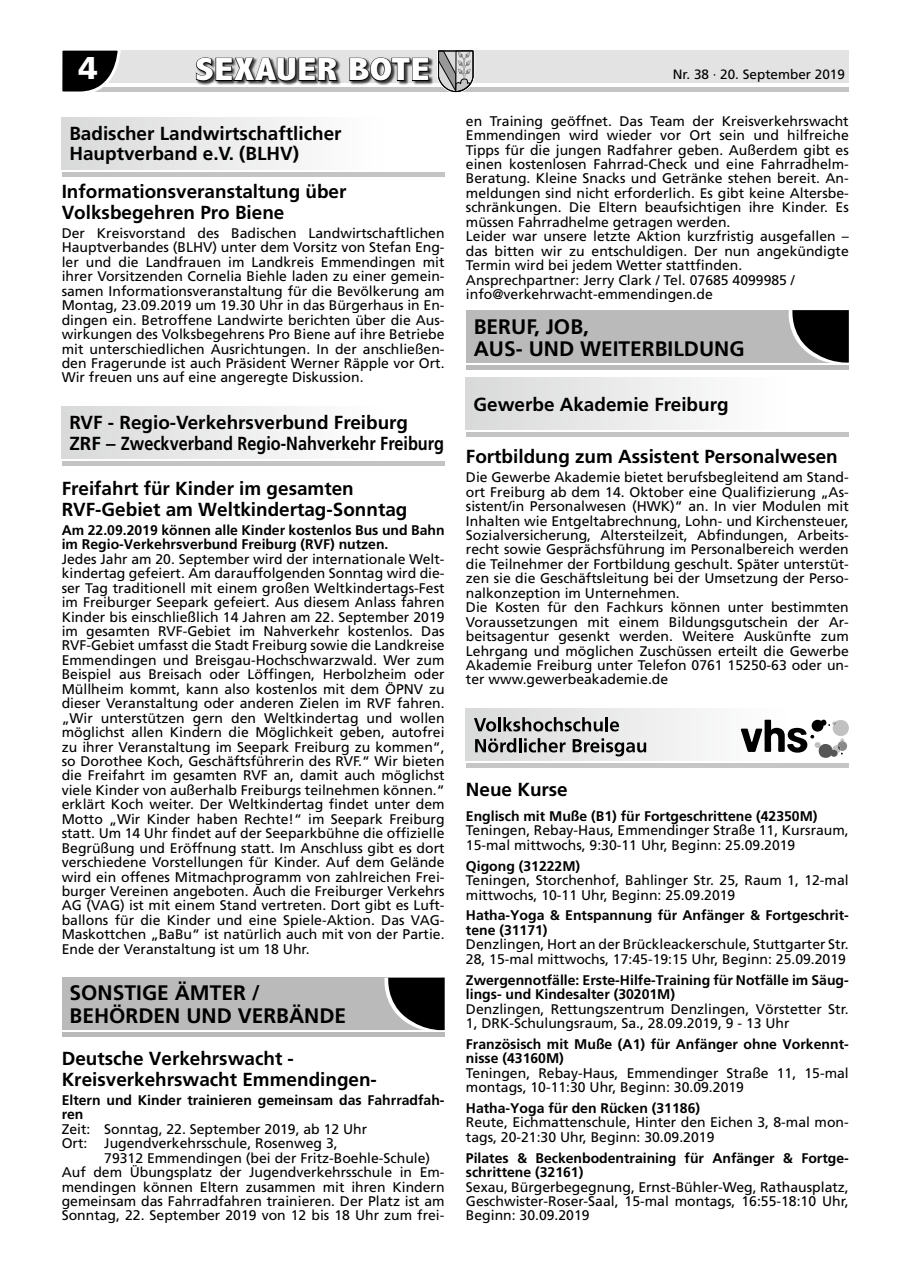
<style>
.page{position:relative;width:902px;height:1280px;background:#fff}
.page>*{position:absolute;margin:0;border:0;box-sizing:border-box;transform-origin:0 0}
.t1{font:800 condensed 32.25px "Abadi";letter-spacing:.01em;color:#fff;scale:1.26 1}
.t2{font:900 31.5px "Frutiger";color:#fff}
.t3{font:700 21px/22.2px "Frutiger";color:#000}
.t4{font:700 18.9px/21px "Frutiger";color:#000}
.t5{font:13.95px/14.4px "Frutiger";color:#000}
.t6{font:700 13.95px/14.4px "Frutiger";color:#000}
.t7{font:13.5px "Frutiger";color:#000}
</style>
<div class="page">
<hr style="left:62px;top:87px;width:786px;height:4px;background:#c4c4c4">
<div style="left:62px;top:51px;width:786px;height:32px;background:#e3e3e3"></div>
<svg style="left:62px;top:50px;width:60px;height:42px"></svg>
<svg style="left:437px;top:50px;width:37px;height:43px"></svg>
<div style="left:196px;top:57px;width:237px;height:28px;background:#000;opacity:.75"></div>
<svg style="left:195px;top:57px;width:143px;height:25px;background:#535353"></svg>
<svg style="left:348px;top:57px;width:81px;height:25px;background:#565656"></svg>
<div style="left:62px;top:117px;width:382px;height:53px;background:linear-gradient(to right,#dadada,#fff)"></div>
<hr style="left:62px;top:172px;width:382px;height:4px;background:#c4c4c4">
<div style="left:62px;top:406px;width:382px;height:53px;background:linear-gradient(to right,#dadada,#fff)"></div>
<hr style="left:62px;top:461px;width:382px;height:4px;background:#c4c4c4">
<div style="left:62px;top:978px;width:382px;height:52px;background:#bababa"></div>
<hr style="left:62px;top:1033px;width:382px;height:4px;background:#bababa">
<svg style="left:381px;top:978px;width:63px;height:55px"></svg>
<div style="left:466px;top:310px;width:382px;height:52px;background:#bababa"></div>
<hr style="left:466px;top:365px;width:382px;height:4px;background:#bababa">
<svg style="left:785px;top:310px;width:63px;height:53px"></svg>
<div style="left:466px;top:378px;width:382px;height:52px;background:linear-gradient(to right,#dadada,#fff)"></div>
<hr style="left:466px;top:433px;width:382px;height:4px;background:#c4c4c4">
<div style="left:466px;top:708px;width:382px;height:52px;background:linear-gradient(to right,#d7d7d7,#fff)"></div>
<hr style="left:466px;top:763px;width:382px;height:4px;background:#c6c6c6">
<svg style="left:474px;top:717px;width:128px;height:14px;background:#8b8b8b"></svg>
<hr style="left:605px;top:717px;width:3px;height:14px;background:#000">
<svg style="left:610px;top:721px;width:9px;height:10px"></svg>
<svg style="left:475px;top:738px;width:90px;height:14px"></svg>
<svg style="left:572px;top:738px;width:74px;height:18px"></svg>
<svg style="left:740px;top:718px;width:108px;height:41px"></svg>
<h2 class="t2" style="left:79px;top:49px;width:21px">4</h2>
<h1 class="t1" style="left:195px;top:52px;width:188px">SEXAUER BOTE</h1>
<p class="t7" style="left:672px;top:66px;width:174px">Nr. 38 · 20. September 2019</p>
<h3 class="t4" style="left:69px;top:124px;width:273px;line-height:19.5px">Badischer Landwirtschaftlicher<br>Hauptverband e.V. (BLHV)</h3>
<h3 class="t4" style="left:62px;top:181px;width:286px">Informationsveranstaltung über<br>Volksbegehren Pro Biene</h3>
<p class="t5" style="left:62px;top:226px;width:384px;text-align:justify">Der Kreisvorstand des Badischen Landwirtschaftlichen Hauptverbandes (BLHV) unter dem Vorsitz von Stefan Eng&shy;ler und die Landfrauen im Landkreis Emmendingen mit ihrer Vorsitzenden Cornelia Biehle laden zu einer gemein&shy;samen Informationsveranstaltung für die Bevölkerung am Montag, 23.09.2019 um 19.30 Uhr in das Bürgerhaus in En&shy;dingen ein. Betroffene Landwirte berichten über die Aus&shy;wirkungen des Volksbegehrens Pro Biene auf ihre Betriebe mit unterschiedlichen Ausrichtungen. In der anschließen&shy;den Fragerunde ist auch Präsident Werner Räpple vor Ort.<br>Wir freuen uns auf eine angeregte Diskussion.</p>
<h3 class="t4" style="left:69px;top:412px;width:376px">RVF - Regio-Verkehrsverbund Freiburg<br>ZRF – Zweckverband Regio-Nahverkehr Freiburg</h3>
<h3 class="t4" style="left:62px;top:478px;width:347px">Freifahrt für Kinder im gesamten<br>RVF-Gebiet am Weltkindertag-Sonntag</h3>
<p class="t6" style="left:62px;top:523px;width:384px">am 22.09.2019 können alle Kinder kostenlos Bus und Bahn im Regio-Verkehrsverbund Freiburg (RVF) nutzen.</p>
<p class="t5" style="left:62px;top:552px;width:384px;text-align:justify">Jedes Jahr am 20. September wird der internationale Welt&shy;kindertag gefeiert. Am darauffolgenden Sonntag wird die&shy;ser Tag traditionell mit einem großen Weltkindertags-Fest im Freiburger Seepark gefeiert. Aus diesem Anlass fahren Kinder bis einschließlich 14 Jahren am 22. September 2019 im gesamten RVF-Gebiet im Nahverkehr kostenlos. Das RVF-Gebiet umfasst die Stadt Freiburg sowie die Landkreise Emmendingen und Breisgau-Hochschwarzwald. Wer zum Beispiel aus Breisach oder Löffingen, Herbolzheim oder Müllheim kommt, kann also kostenlos mit dem ÖPNV zu dieser Veranstaltung oder anderen Zielen im RVF fahren. „Wir unterstützen gern den Weltkindertag und wollen möglichst allen Kindern die Möglichkeit geben, autofrei zu ihrer Veranstaltung im Seepark Freiburg zu kommen“, so Dorothee Koch, Geschäftsführerin des RVF.“ Wir bieten die Freifahrt im gesamten RVF an, damit auch möglichst viele Kinder von außerhalb Freiburgs teilnehmen können.“ erklärt Koch weiter. Der Weltkindertag findet unter dem Motto „Wir Kinder haben Rechte!“ im Seepark Freiburg statt. Um 14 Uhr findet auf der Seeparkbühne die offizielle Begrüßung und Eröffnung statt. Im Anschluss gibt es dort verschiedene Vorstellungen für Kinder. Auf dem Gelände wird ein offenes Mitmachprogramm von zahlreichen Frei&shy;burger Vereinen angeboten. Auch die Freiburger Verkehrs AG (VAG) ist mit einem Stand vertreten. Dort gibt es Luft&shy;ballons für die Kinder und eine Spiele-Aktion. Das VAG-Maskottchen „BaBu“ ist natürlich auch mit von der Partie.<br>Ende der Veranstaltung ist um 18 Uhr.</p>
<h3 class="t3" style="left:70px;top:982px;width:278px">SONSTIGE ÄMTER /<br>BEHÖRDEN UND VERBÄNDE</h3>
<h3 class="t4" style="left:62px;top:1048px;width:317px">Deutsche Verkehrswacht -<br>Kreisverkehrswacht emmendingen-</h3>
<p class="t6" style="left:62px;top:1093px;width:384px">eltern und Kinder trainieren gemeinsam das Fahrradfah&shy;ren</p>
<p class="t5" style="left:62px;top:1121px;width:307px">Zeit: Sonntag, 22. September 2019, ab 12 Uhr<br>Ort: Jugendverkehrsschule, Rosenweg 3,</p>
<p class="t5" style="left:62px;top:1150px;width:384px;text-indent:43px">79312 Emmendingen (bei der Fritz-Boehle-Schule)<br>Auf dem Übungsplatz der Jugendverkehrsschule in Em&shy;mendingen können Eltern zusammen mit ihren Kindern gemeinsam das Fahrradfahren trainieren. Der Platz ist am Sonntag, 22. September 2019 von 12 bis 18 Uhr zum frei-</p>
<p class="t5" style="left:466px;top:113px;width:384px">en Training geöffnet. Das Team der Kreisverkehrswacht Emmendingen wird wieder vor Ort sein und hilfreiche Tipps für die jungen Radfahrer geben. Außerdem gibt es einen kostenlosen Fahrrad-Check und eine Fahrradhelm-Beratung. Kleine Snacks und Getränke stehen bereit. An&shy;meldungen sind nicht erforderlich. Es gibt keine Altersbe&shy;schränkungen. Die Eltern beaufsichtigen ihre Kinder. Es müssen Fahrradhelme getragen werden.<br>Leider war unsere letzte Aktion kurzfristig ausgefallen – das bitten wir zu entschuldigen. Der nun angekündigte Termin wird bei jedem Wetter stattfinden.<br>Ansprechpartner: Jerry Clark / Tel. 07685 4099985 / info@verkehrwacht-emmendingen.de</p>
<h3 class="t3" style="left:474px;top:315px;width:272px">BERUF, JOB,<br>AUS- UND WEITERBILDUNG</h3>
<h3 class="t4" style="left:473px;top:394px;width:256px">Gewerbe Akademie Freiburg</h3>
<h3 class="t4" style="left:466px;top:446px;width:373px">Fortbildung zum assistent Personalwesen</h3>
<p class="t5" style="left:466px;top:470px;width:384px">Die Gewerbe Akademie bietet berufsbegleitend am Stand&shy;ort Freiburg ab dem 14. Oktober eine Qualifizierung „As&shy;sistent/in Personalwesen (HWK)“ an. In vier Modulen mit Inhalten wie Entgeltabrechnung, Lohn- und Kirchensteuer, Sozialversicherung, Altersteilzeit, Abfindungen, Arbeits&shy;recht sowie Gesprächsführung im Personalbereich werden die Teilnehmer der Fortbildung geschult. Später unterstüt&shy;zen sie die Geschäftsleitung bei der Umsetzung der Perso&shy;nalkonzeption im Unternehmen.<br>Die Kosten für den Fachkurs können unter bestimmten Voraussetzungen mit einem Bildungsgutschein der Ar&shy;beitsagentur gesenkt werden. Weitere Auskünfte zum Lehrgang und möglichen Zuschüssen erteilt die Gewerbe Akademie Freiburg unter Telefon 0761 15250-63 oder un&shy;ter www.gewerbeakademie.de</p>
<h3 class="t4" style="left:466px;top:779px;width:103px">Neue Kurse</h3>
<p class="t6" style="left:466px;top:809px;width:353px">englisch mit Muße (B1) für Fortgeschrittene (42350M)</p>
<p class="t5" style="left:466px;top:823px;width:384px">Teningen, Rebay-Haus, Emmendinger Straße 11, Kursraum,<br>15-mal mittwochs, 9:30-11 Uhr, Beginn: 25.09.2019</p>
<p class="t6" style="left:466px;top:858px;width:116px">Qigong (31222M)</p>
<p class="t5" style="left:466px;top:873px;width:384px">Teningen, Storchenhof, Bahlinger Str. 25, Raum 1, 12-mal mittwochs, 10-11 Uhr, Beginn: 25.09.2019</p>
<p class="t6" style="left:466px;top:908px;width:384px">Hatha-Yoga &amp; entspannung für anfänger &amp; Fortgeschrit&shy;tene (31171)</p>
<p class="t5" style="left:466px;top:937px;width:384px">Denzlingen, Hort an der Brückleackerschule, Stuttgarter Str.<br>28, 15-mal mittwochs, 17:45-19:15 Uhr, Beginn: 25.09.2019</p>
<p class="t6" style="left:466px;top:972px;width:384px">Zwergennotfälle: erste-Hilfe-Training für Notfälle im Säug&shy;lings- und Kindesalter (30201M)</p>
<p class="t5" style="left:466px;top:1001px;width:384px">Denzlingen, Rettungszentrum Denzlingen, Vörstetter Str.<br>1, DRK-Schulungsraum, Sa., 28.09.2019, 9 - 13 Uhr</p>
<p class="t6" style="left:466px;top:1036px;width:384px">Französisch mit Muße (a1) für anfänger ohne Vorkennt&shy;nisse (43160M)</p>
<p class="t5" style="left:466px;top:1065px;width:384px">Teningen, Rebay-Haus, Emmendinger Straße 11, 15-mal montags, 10-11:30 Uhr, Beginn: 30.09.2019</p>
<p class="t6" style="left:466px;top:1101px;width:236px">Hatha-Yoga für den Rücken (31186)</p>
<p class="t5" style="left:466px;top:1115px;width:384px">Reute, Eichmattenschule, Hinter den Eichen 3, 8-mal mon&shy;tags, 20-21:30 Uhr, Beginn: 30.09.2019</p>
<p class="t6" style="left:466px;top:1150px;width:384px">Pilates &amp; Beckenbodentraining für anfänger &amp; Fortge&shy;schrittene (32161)</p>
<p class="t5" style="left:466px;top:1179px;width:384px;text-align:justify">Sexau, Bürgerbegegnung, Ernst-Bühler-Weg, Rathausplatz, Geschwister-Roser-Saal, 15-mal montags, 16:55-18:10 Uhr, Beginn: 30.09.2019</p>
</div>
